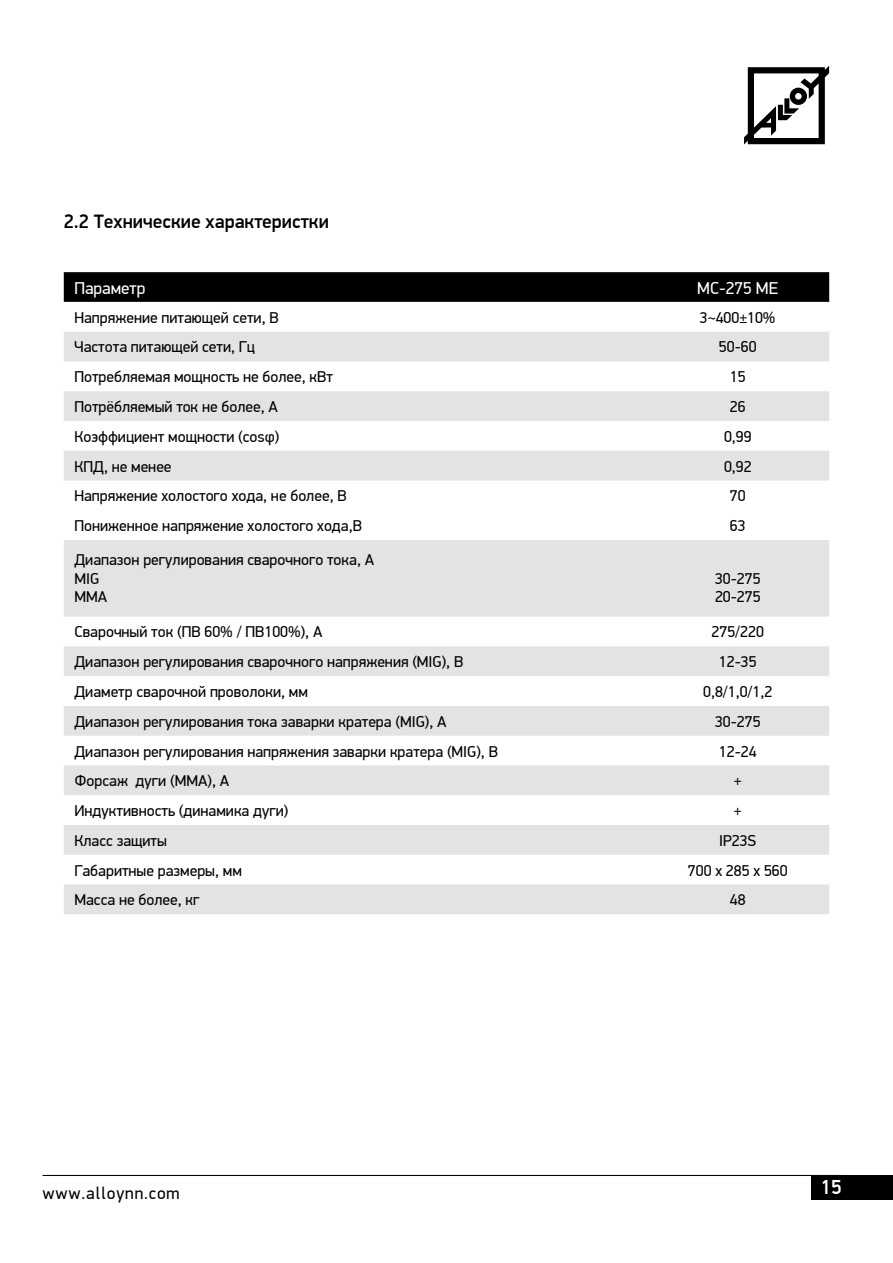
<style>
.page{position:relative;width:893px;height:1263px;background:#fff}
.page>*{position:absolute;margin:0;border:0;box-sizing:border-box;transform-origin:0 0}
.t1{font:500 20.4px "PF Din Display Pro";color:#fff}
.t2{font:500 19.5px "PF Din Display Pro";color:#000}
.t3{font:17.25px "PF Din Display Pro";color:#fff}
.t4{font:17.25px "PF Din Display Pro";letter-spacing:.05em;color:#000}
.t5{font:15.75px/18.9px "PF Din Display Pro";color:#000}
</style>
<div class="page">
<svg style="left:744px;top:66px;width:85px;height:79px"></svg>
<div style="left:811px;top:1175px;width:82px;height:24px;background:#000"></div>
<hr style="left:43px;top:1175px;width:799px;height:1px;background:#000">
<div style="left:64px;top:272px;width:765px;height:30px;background:#000"></div>
<svg style="left:64px;top:332px;width:765px;height:582px;fill:#e1e3e4"></svg>
<p class="t2" style="left:64px;top:209px;width:267px">2.2 Технические характеристки</p>
<p class="t3" style="left:74px;top:277px;width:73px">Параметр</p>
<p class="t3" style="left:697px;top:277px;width:83px">МС-275 МЕ</p>
<p class="t5" style="left:74px;top:308px;width:206px">Напряжение питающей сети, В</p>
<p class="t5" style="left:700px;top:308px;width:77px">3~400±10%</p>
<p class="t5" style="left:74px;top:338px;width:182px">Частота питающей сети, Гц</p>
<p class="t5" style="left:719px;top:338px;width:39px">50-60</p>
<p class="t5" style="left:74px;top:368px;width:260px">Потребляемая мощность не более, кВт</p>
<p class="t5" style="left:730px;top:368px;width:17px">15</p>
<p class="t5" style="left:74px;top:397px;width:205px">Потрёбляемый ток не более, А</p>
<p class="t5" style="left:730px;top:397px;width:17px">26</p>
<p class="t5" style="left:74px;top:427px;width:206px">Коэффициент мощности (cosφ)</p>
<p class="t5" style="left:724px;top:427px;width:29px">0,99</p>
<p class="t5" style="left:74px;top:457px;width:99px">КПД, не менее</p>
<p class="t5" style="left:724px;top:457px;width:29px">0,92</p>
<p class="t5" style="left:74px;top:487px;width:274px">Напряжение холостого хода, не более, В</p>
<p class="t5" style="left:730px;top:487px;width:17px">70</p>
<p class="t5" style="left:74px;top:516px;width:289px">Пониженное напряжение холостого хода,В</p>
<p class="t5" style="left:730px;top:516px;width:17px">63</p>
<p class="t5" style="left:74px;top:550px;width:301px">Диапазон регулирования сварочного тока, А<br>MIG<br>MMA</p>
<p class="t5" style="left:715px;top:569px;width:47px">30-275<br>20-275</p>
<p class="t5" style="left:74px;top:623px;width:249px">Сварочный ток (ПВ 60% / ПВ100%), А</p>
<p class="t5" style="left:712px;top:623px;width:54px">275/220</p>
<p class="t5" style="left:74px;top:653px;width:390px">Диапазон регулирования сварочного напряжения (MIG), В</p>
<p class="t5" style="left:719px;top:653px;width:39px">12-35</p>
<p class="t5" style="left:74px;top:682px;width:235px">Диаметр сварочной проволоки, мм</p>
<p class="t5" style="left:703px;top:682px;width:71px">0,8/1,0/1,2</p>
<p class="t5" style="left:74px;top:712px;width:374px">Диапазон регулирования тока заварки кратера (MIG), А</p>
<p class="t5" style="left:715px;top:712px;width:47px">30-275</p>
<p class="t5" style="left:74px;top:742px;width:425px">Диапазон регулирования напряжения заварки кратера (MIG), В</p>
<p class="t5" style="left:719px;top:742px;width:39px">12-24</p>
<p class="t5" style="left:74px;top:772px;width:156px">Форсаж дуги (ММА), А</p>
<p class="t5" style="left:734px;top:772px;width:9px">+</p>
<p class="t5" style="left:74px;top:801px;width:216px">Индуктивность (динамика дуги)</p>
<p class="t5" style="left:734px;top:801px;width:9px">+</p>
<p class="t5" style="left:74px;top:831px;width:94px">Класс защиты</p>
<p class="t5" style="left:719px;top:831px;width:39px">IP23S</p>
<p class="t5" style="left:74px;top:861px;width:169px">Габаритные размеры, мм</p>
<p class="t5" style="left:688px;top:861px;width:101px">700 х 285 х 560</p>
<p class="t5" style="left:74px;top:891px;width:126px">Масса не более, кг</p>
<p class="t5" style="left:730px;top:891px;width:17px">48</p>
<p class="t4" style="left:43px;top:1183px;width:139px">www.alloynn.com</p>
<p class="t1" style="left:820px;top:1175px;width:23px">15</p>
</div>
